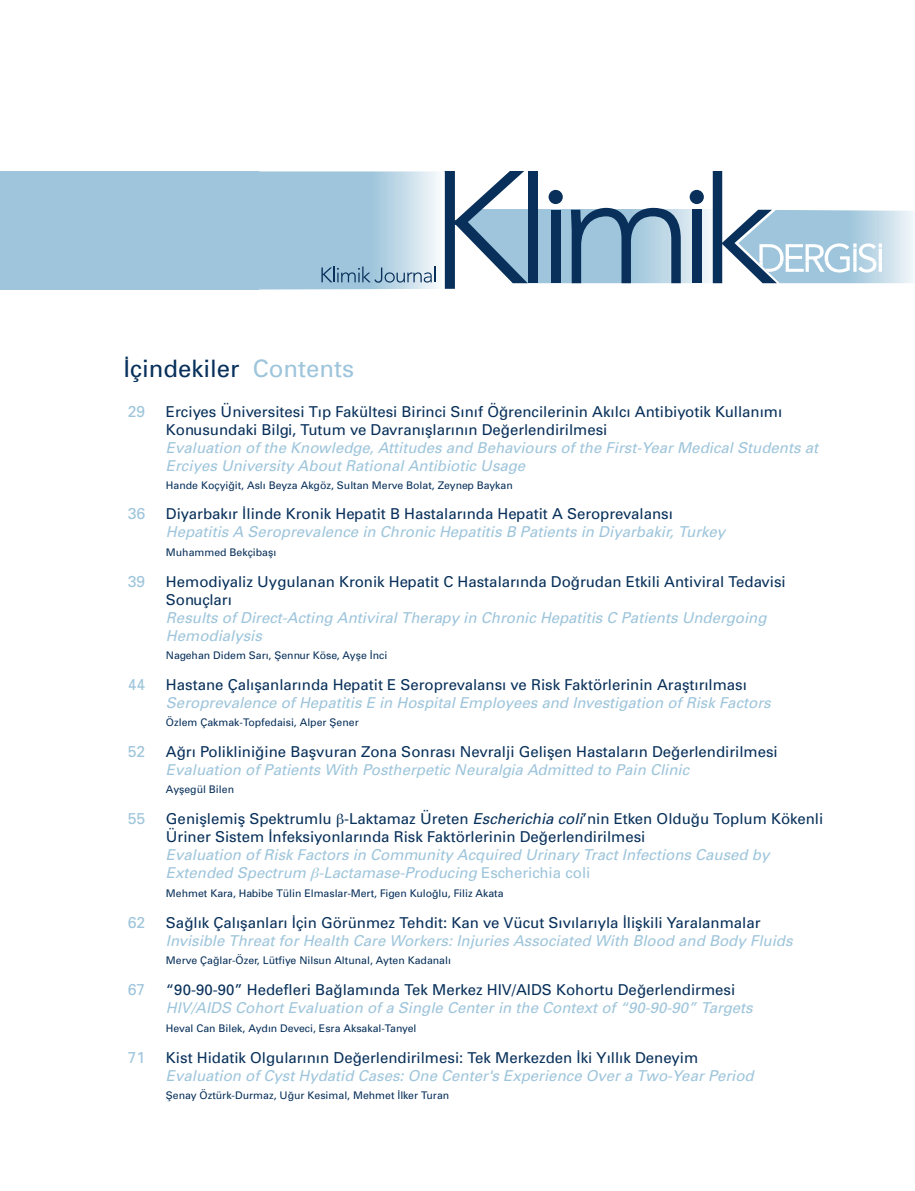
<style>
.page{position:relative;width:915px;height:1191px;background:#fff}
.page>*{position:absolute;margin:0;border:0;box-sizing:border-box;transform-origin:0 0}
.t1{font:24px "Univers Tr";color:#08305a}
.t2{font:15.75px "Univers Tr";color:#9ec5db}
.t3{font:15px/18px "Univers Tr";color:#08305a}
.t4{font:15px/18px "Univers Italic Tr";color:#9ec5db}
.t5{font:10.5px "Univers Tr";color:#08305a}
.s1{color:#9ec5db}
.s2{font-family:"Univers Italic Tr"}
.s3{font-family:"Univers Tr"}
</style>
<div class="page">
<svg style="left:258px;top:171px;width:656px;height:118px"></svg>
<div style="left:0;top:171px;width:258px;height:118px;background:#9ec5db"></div>
<p class="t1" style="left:123px;top:354px;width:232px">İçindekiler <span class="s1">Contents</span></p>
<p class="t2" style="left:128px;top:401px;width:19px">29</p>
<p class="t3" style="left:166px;top:402px;width:617px">Erciyes Üniversitesi Tıp Fakültesi Birinci Sınıf Öğrencilerinin Akılcı Antibiyotik Kullanımı<br>Konusundaki Bilgi, Tutum ve Davranışlarının Değerlendirilmesi</p>
<p class="t4" style="left:166px;top:438px;width:653px">Evaluation of the Knowledge, Attitudes and Behaviours of the First-Year Medical Students at<br>Erciyes University About Rational Antibiotic Usage</p>
<p class="t5" style="left:166px;top:478px;width:348px">Hande Koçyiğit, Aslı Beyza Akgöz, Sultan Merve Bolat, Zeynep Baykan</p>
<p class="t2" style="left:128px;top:504px;width:19px">36</p>
<p class="t3" style="left:166px;top:505px;width:508px">Diyarbakır İlinde Kronik Hepatit B Hastalarında Hepatit A Seroprevalansı</p>
<p class="t4" style="left:166px;top:523px;width:560px">Hepatitis A Seroprevalence in Chronic Hepatitis B Patients in Diyarbakir, Turkey</p>
<p class="t5" style="left:166px;top:546px;width:112px">Muhammed Bekçibaşı</p>
<p class="t2" style="left:128px;top:571px;width:19px">39</p>
<p class="t3" style="left:166px;top:572px;width:621px">Hemodiyaliz Uygulanan Kronik Hepatit C Hastalarında Doğrudan Etkili Antiviral Tedavisi<br>Sonuçları</p>
<p class="t4" style="left:166px;top:608px;width:602px">Results of Direct-Acting Antiviral Therapy in Chronic Hepatitis C Patients Undergoing<br>Hemodialysis</p>
<p class="t5" style="left:166px;top:649px;width:223px">Nagehan Didem Sarı, Şennur Köse, Ayşe İnci</p>
<p class="t2" style="left:128px;top:674px;width:19px">44</p>
<p class="t3" style="left:166px;top:675px;width:582px">Hastane Çalışanlarında Hepatit E Seroprevalansı ve Risk Faktörlerinin Araştırılması</p>
<p class="t4" style="left:166px;top:693px;width:606px">Seroprevalence of Hepatitis E in Hospital Employees and Investigation of Risk Factors</p>
<p class="t5" style="left:166px;top:715px;width:194px">Özlem Çakmak-Topfedaisi, Alper Şener</p>
<p class="t2" style="left:128px;top:741px;width:19px">52</p>
<p class="t3" style="left:166px;top:742px;width:613px">Ağrı Polikliniğine Başvuran Zona Sonrası Nevralji Gelişen Hastaların Değerlendirilmesi</p>
<p class="t4" style="left:166px;top:760px;width:524px">Evaluation of Patients With Postherpetic Neuralgia Admitted to Pain Clinic</p>
<p class="t5" style="left:166px;top:783px;width:70px">Ayşegül Bilen</p>
<p class="t2" style="left:128px;top:808px;width:19px">55</p>
<p class="t3" style="left:166px;top:809px;width:658px">Genişlemiş Spektrumlu -Laktamaz Üreten <span class="s2">Escherichia coli</span>’nin Etken Olduğu Toplum Kökenli<br>Üriner Sistem İnfeksiyonlarında Risk Faktörlerinin Değerlendirilmesi</p>
<p class="t4" style="left:166px;top:845px;width:604px">Evaluation of Risk Factors in Community Acquired Urinary Tract Infections Caused by<br>Extended Spectrum -Lactamase-Producing <span class="s3">Escherichia coli</span></p>
<p class="t5" style="left:166px;top:886px;width:339px">Mehmet Kara, Habibe Tülin Elmaslar-Mert, Figen Kuloğlu, Filiz Akata</p>
<p class="t2" style="left:128px;top:912px;width:19px">62</p>
<p class="t3" style="left:166px;top:913px;width:596px">Sağlık Çalışanları İçin Görünmez Tehdit: Kan ve Vücut Sıvılarıyla İlişkili Yaralanmalar</p>
<p class="t4" style="left:166px;top:931px;width:628px">Invisible Threat for Health Care Workers: Injuries Associated With Blood and Body Fluids</p>
<p class="t5" style="left:166px;top:954px;width:286px">Merve Çağlar-Özer, Lütfiye Nilsun Altunal, Ayten Kadanalı</p>
<p class="t2" style="left:128px;top:979px;width:19px">67</p>
<p class="t3" style="left:166px;top:980px;width:570px">“90-90-90” Hedefleri Bağlamında Tek Merkez HIV/AIDS Kohortu Değerlendirmesi</p>
<p class="t4" style="left:166px;top:998px;width:588px">HIV/AIDS Cohort Evaluation of a Single Center in the Context of “90-90-90” Targets</p>
<p class="t5" style="left:166px;top:1021px;width:252px">Heval Can Bilek, Aydın Deveci, Esra Aksakal-Tanyel</p>
<p class="t2" style="left:128px;top:1047px;width:19px">71</p>
<p class="t3" style="left:166px;top:1048px;width:533px">Kist Hidatik Olgularının Değerlendirilmesi: Tek Merkezden İki Yıllık Deneyim</p>
<p class="t4" style="left:166px;top:1066px;width:589px">Evaluation of Cyst Hydatid Cases: One Center's Experience Over a Two-Year Period</p>
<p class="t5" style="left:166px;top:1089px;width:285px">Şenay Öztürk-Durmaz, Uğur Kesimal, Mehmet İlker Turan</p>
</div>
